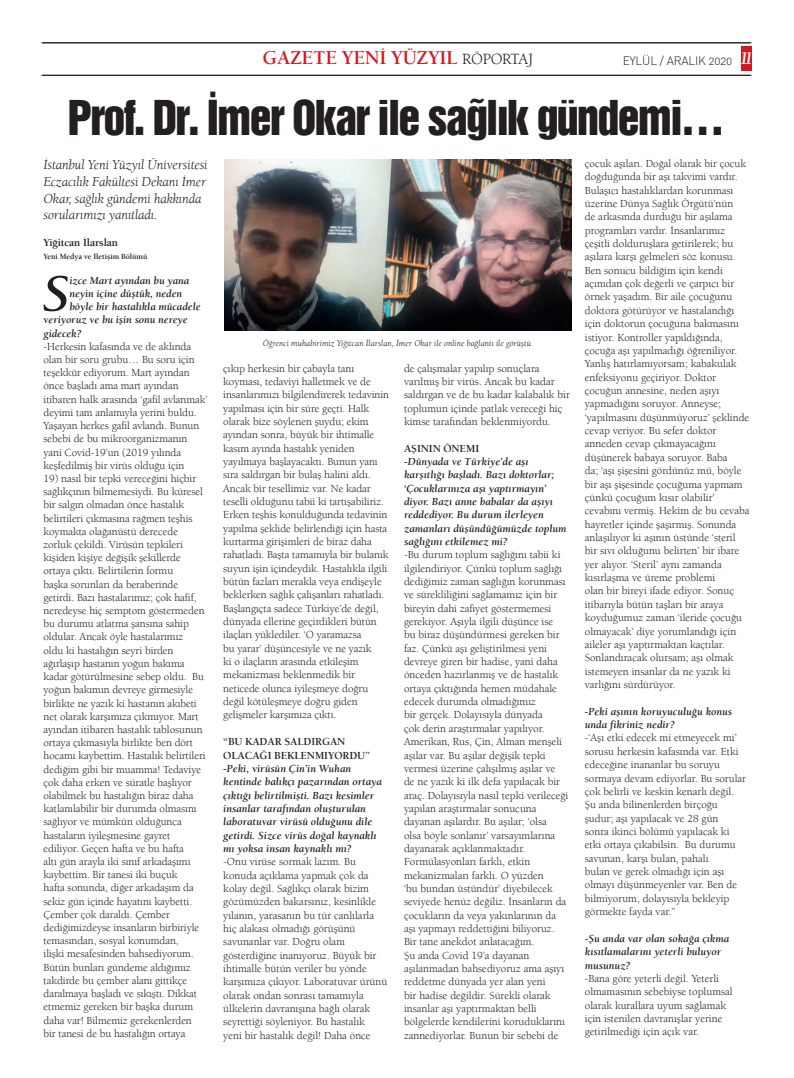
<style>
.page{position:relative;width:794px;height:1078px;background:#fff}
.page>*{position:absolute;margin:0;border:0;box-sizing:border-box;transform-origin:0 0}
.t1{font:italic 700 52.6px "Berkeley Oldstyle";color:#231f20}
.t2{font:44px "Helvetica Inserat";letter-spacing:-.04em;color:#231f20}
.t3{font:700 20px "Berkeley Oldstyle";letter-spacing:-.02em;color:#d7171f}
.t4{font:italic 14px/16.8px "Berkeley Oldstyle";letter-spacing:-.01em;color:#231f20}
.t5{font:12px "DIN Light Alternate";letter-spacing:-.015em;color:#231f20}
.t6{font:11px/13.3px "Berkeley Oldstyle";color:#231f20}
.t7{font:italic 700 11px/13.3px "Berkeley Oldstyle";color:#231f20}
.t8{font:700 11px/13.3px "Berkeley Oldstyle";letter-spacing:-.01em;color:#231f20}
.t9{font:italic 9px "Berkeley Oldstyle";color:#231f20}
.t10{font:700 8px "Berkeley Oldstyle";letter-spacing:-.01em;color:#231f20}
.s1{font-weight:400;font-size:16px;color:#231f20}
.s2{font-family:"Berkeley Oldstyle";font-weight:700;font-style:italic;font-size:18px;color:#fff}
</style>
<div class="page">
<hr style="left:43px;top:43px;width:708px;height:1px;background:#231f20">
<hr style="left:43px;top:75px;width:708px;height:1px;background:#231f20">
<div style="left:741px;top:46px;width:10px;height:25px;background:#d7171f"></div>
<hr style="left:42px;top:43px;width:708px;height:1px;background:#231f20">
<hr style="left:42px;top:75px;width:708px;height:1px;background:#231f20">
<img style="left:224px;top:159px;width:348px;height:171px">
<h3 class="t3" style="left:263px;top:45px;width:272px">GAZETE YENİ YÜZYIL <span class="s1">RÖPORTAJ</span></h3>
<p class="t5" style="left:623px;top:53px;width:132px">EYLÜL / ARALIK 2020 <span class="s2">11</span></p>
<h2 class="t2" style="left:68px;top:91px;width:658px">Prof. Dr. İmer Okar ile sağlık gündemi…</h2>
<p class="t4" style="left:44px;top:156px;width:166px">İstanbul Yeni Yüzyıl Üniversitesi<br>Eczacılık Fakültesi Dekanı İmer<br>Okar, sağlık gündemi hakkında sorularımızı yanıtladı.</p>
<p class="t8" style="left:44px;top:235px;width:76px">Yiğitcan İlarslan</p>
<p class="t10" style="left:44px;top:251px;width:105px">Yeni Medya ve İletişim Bölümü</p>
<h1 class="t1" style="left:42px;top:262px;width:29px">S</h1>
<p class="t7" style="left:69px;top:273px;width:121px">izce Mart ayından bu yana</p>
<p class="t6" style="left:585px;top:156px;width:166px">çocuk aşıları. Doğal olarak bir çocuk doğduğunda bir aşı takvimi vardır.<br>Bulaşıcı hastalıklardan korunması üzerine Dünya Sağlık Örgütü’nün<br>de arkasında durduğu bir aşılama programları vardır. İnsanlarımız çeşitli dolduruşlara getirilerek; bu aşılara karşı gelmeleri söz konusu.<br>Ben sonucu bildiğim için kendi açımdan çok değerli ve çarpıcı bir örnek yaşadım. Bir aile çocuğunu doktora götürüyor ve hastalandığı için doktorun çocuğuna bakmasını istiyor. Kontroller yapıldığında, çocuğa aşı yapılmadığı öğreniliyor.<br>Yanlış hatırlamıyorsam; kabakulak enfeksiyonu geçiriyor. Doktor çocuğun annesine, neden aşıyı yapmadığını soruyor. Anneyse; ‘yapılmasını düşünmüyoruz’ şeklinde cevap veriyor. Bu sefer doktor anneden cevap çıkmayacağını düşünerek babaya soruyor. Baba<br>da; ‘aşı şişesini gördünüz mü, böyle bir aşı şişesinde çocuğuma yapmam çünkü çocuğum kısır olabilir’ cevabını vermiş. Hekim de bu cevaba hayretler içinde şaşırmış. Sonunda anlaşılıyor ki aşının üstünde ‘steril bir sıvı olduğunu belirten’ bir ibare yer alıyor. ‘Steril’ aynı zamanda kısırlaşma ve üreme problemi<br>olan bir bireyi ifade ediyor. Sonuç itibarıyla bütün taşları bir araya koyduğumuz zaman ‘ileride çocuğu olmayacak’ diye yorumlandığı için aileler aşı yaptırmaktan kaçtılar.<br>Sonlandıracak olursam; aşı olmak istemeyen insanlar da ne yazık ki varlığını sürdürüyor.</p>
<p class="t7" style="left:585px;top:704px;width:149px">-Peki aşının koruyuculuğu konus unda fikriniz nedir?</p>
<p class="t6" style="left:585px;top:731px;width:163px">-‘Aşı etki edecek mi etmeyecek mi’ sorusu herkesin kafasında var. Etki edeceğine inananlar bu soruyu sormaya devam ediyorlar. Bu sorular çok belirli ve keskin kenarlı değil.<br>Şu anda bilinenlerden birçoğu şudur; aşı yapılacak ve 28 gün<br>sonra ikinci bölümü yapılacak ki etki ortaya çıkabilsin. Bu durumu savunan, karşı bulan, pahalı<br>bulan ve gerek olmadığı için aşı olmayı düşünmeyenler var. Ben de bilmiyorum, dolayısıyla bekleyip görmekte fayda var.”</p>
<p class="t7" style="left:585px;top:931px;width:146px">-Şu anda var olan sokağa çıkma kısıtlamalarını yeterli buluyor musunuz?</p>
<p class="t6" style="left:585px;top:971px;width:149px">-Bana göre yeterli değil. Yeterli olmamasının sebebiyse toplumsal olarak kurallara uyum sağlamak için istenilen davranışlar yerine getirilmediği için açık var.</p>
<p class="t7" style="left:69px;top:286px;width:114px">neyin içine düştük, neden</p>
<p class="t7" style="left:69px;top:300px;width:133px">böyle bir hastalıkla mücadele</p>
<p class="t7" style="left:44px;top:313px;width:146px">veriyoruz ve bu işin sonu nereye</p>
<p class="t7" style="left:44px;top:326px;width:39px">gidecek?</p>
<p class="t6" style="left:44px;top:339px;width:165px">-Herkesin kafasında ve de aklında olan bir soru grubu… Bu soru için teşekkür ediyorum. Mart ayından önce başladı ama mart ayından itibaren halk arasında ‘gafil avlanmak’ deyimi tam anlamıyla yerini buldu.<br>Yaşayan herkes gafil avlandı. Bunun sebebi de bu mikroorganizmanın yani Covid-19’un (2019 yılında keşfedilmiş bir virüs olduğu için</p>
<p class="t6" style="left:44px;top:471px;width:164px">19) nasıl bir tepki vereceğini hiçbir sağlıkçının bilmemesiydi. Bu küresel bir salgın olmadan önce hastalık belirtileri çıkmasına rağmen teşhis koymakta olağanüstü derecede zorluk çekildi. Virüsün tepkileri kişiden kişiye değişik şekillerde ortaya çıktı. Belirtilerin formu<br>başka sorunları da beraberinde getirdi. Bazı hastalarımız; çok hafif, neredeyse hiç semptom göstermeden bu durumu atlatma şansına sahip oldular. Ancak öyle hastalarımız oldu ki hastalığın seyri birden ağırlaşıp hastanın yoğun bakıma kadar götürülmesine sebep oldu. Bu yoğun bakımın devreye girmesiyle birlikte ne yazık ki hastanın akıbeti net olarak karşımıza çıkmıyor. Mart ayından itibaren hastalık tablosunun ortaya çıkmasıyla birlikte ben dört hocamı kaybettim. Hastalık belirtileri dediğim gibi bir muamma! Tedaviye çok daha erken ve süratle başlıyor olabilmek bu hastalığın biraz daha katlanılabilir bir durumda olmasını sağlıyor ve mümkün olduğunca hastaların iyileşmesine gayret ediliyor. Geçen hafta ve bu hafta<br>altı gün arayla iki sınıf arkadaşımı kaybettim. Bir tanesi iki buçuk<br>hafta sonunda, diğer arkadaşım da sekiz gün içinde hayatını kaybetti.<br>Çember çok daraldı. Çember dediğimizdeyse insanların birbiriyle temasından, sosyal konumdan,<br>ilişki mesafesinden bahsediyorum.<br>Bütün bunları gündeme aldığımız takdirde bu çember alanı gittikçe daralmaya başladı ve sıkıştı. Dikkat etmemiz gereken bir başka durum daha var! Bilmemiz gerekenlerden bir tanesi de bu hastalığın ortaya</p>
<p class="t9" style="left:263px;top:338px;width:272px">Öğrenci muhabirimiz Yiğitcan İlarslan, İmer Okar ile online bağlantı ile görüştü.</p>
<p class="t6" style="left:223px;top:361px;width:167px">çıkıp herkesin bir çabayla tanı koyması, tedaviyi halletmek ve de insanlarımızı bilgilendirerek tedavinin yapılması için bir süre geçti. Halk olarak bize söylenen şuydu; ekim ayından sonra, büyük bir ihtimalle kasım ayında hastalık yeniden yayılmaya başlayacaktı. Bunun yanı sıra saldırgan bir bulaş halini aldı.<br>Ancak bir tesellimiz var. Ne kadar teselli olduğunu tabii ki tartışabiliriz.<br>Erken teşhis konulduğunda tedavinin yapılma şeklide belirlendiği için hasta kurtarma girişimleri de biraz daha rahatladı. Başta tamamıyla bir bulanık suyun işin içindeydik. Hastalıkla ilgili bütün fazları merakla veya endişeyle beklerken sağlık çalışanları rahatladı.<br>Başlangıçta sadece Türkiye’de değil, dünyada ellerine geçirdikleri bütün ilaçları yüklediler. ‘O yaramazsa<br>bu yarar’ düşüncesiyle ve ne yazık<br>ki o ilaçların arasında etkileşim mekanizması beklenmedik bir neticede olunca iyileşmeye doğru değil kötüleşmeye doğru giden gelişmeler karşımıza çıktı.</p>
<p class="t8" style="left:223px;top:734px;width:148px">“BU KADAR SALDIRGAN<br>OLACAĞI BEKLENMIYORDU”</p>
<p class="t7" style="left:223px;top:761px;width:160px">-Peki, virüsün Çin’in Wuhan kentinde balıkçı pazarından ortaya çıktığı belirtilmişti. Bazı kesimler insanlar tarafından oluşturulan laboratuvar virüsü olduğunu dile getirdi. Sizce virüs doğal kaynaklı mı yoksa insan kaynaklı mı?</p>
<p class="t6" style="left:223px;top:854px;width:165px">-Onu virüse sormak lazım. Bu konuda açıklama yapmak çok da kolay değil. Sağlıkçı olarak bizim gözümüzden bakarsınız, kesinlikle yılanın, yarasanın bu tür canlılarla hiç alakası olmadığı görüşünü savunanlar var. Doğru olanı gösterdiğine inanıyoruz. Büyük bir ihtimalle bütün veriler bu yönde karşımıza çıkıyor. Laboratuvar ürünü olarak ondan sonrası tamamıyla ülkelerin davranışına bağlı olarak seyrettiği söyleniyor. Bu hastalık<br>yeni bir hastalık değil! Daha önce</p>
<p class="t6" style="left:404px;top:361px;width:167px">de çalışmalar yapılıp sonuçlara varılmış bir virüs. Ancak bu kadar saldırgan ve de bu kadar kalabalık bir toplumun içinde patlak vereceği hiç kimse tarafından beklenmiyordu.</p>
<p class="t8" style="left:404px;top:441px;width:77px">AŞININ ÖNEMI</p>
<p class="t7" style="left:404px;top:454px;width:164px">-Dünyada ve Türkiye’de aşı karşıtlığı başladı. Bazı doktorlar; ‘Çocuklarınıza aşı yaptırmayın’ diyor. Bazı anne babalar da aşıyı reddediyor. Bu durum ilerleyen zamanları düşündüğümüzde toplum sağlığını etkilemez mi?</p>
<p class="t6" style="left:404px;top:548px;width:166px">-Bu durum toplum sağlığını tabii ki ilgilendiriyor. Çünkü toplum sağlığı dediğimiz zaman sağlığın korunması ve sürekliliğini sağlamamız için bir bireyin dahi zafiyet göstermemesi gerekiyor. Aşıyla ilgili düşünce ise<br>bu biraz düşündürmesi gereken bir faz. Çünkü aşı geliştirilmesi yeni devreye giren bir hadise, yani daha önceden hazırlanmış ve de hastalık ortaya çıktığında hemen müdahale edecek durumda olmadığımız<br>bir gerçek. Dolayısıyla dünyada<br>çok derin araştırmalar yapılıyor.<br>Amerikan, Rus, Çin, Alman menşeli aşılar var. Bu aşılar değişik tepki vermesi üzerine çalışılmış aşılar ve de ne yazık ki ilk defa yapılacak bir araç. Dolayısıyla nasıl tepki verileceği yapılan araştırmalar sonucuna dayanan aşılardır. Bu aşılar; ‘olsa<br>olsa böyle sonlanır’ varsayımlarına dayanarak açıklanmaktadır.<br>Formülasyonları farklı, etkin mekanizmaları farklı. O yüzden<br>‘bu bundan üstündür’ diyebilecek seviyede henüz değiliz. İnsanların da çocukların da veya yakınlarının da aşı yapmayı reddettiğini biliyoruz.<br>Bir tane anekdot anlatacağım.<br>Şu anda Covid 19’a dayanan aşılanmadan bahsediyoruz ama aşıyı reddetme dünyada yer alan yeni<br>bir hadise değildir. Sürekli olarak insanlar aşı yaptırmaktan belli bölgelerde kendilerini koruduklarını zannediyorlar. Bunun bir sebebi de</p>
</div>
